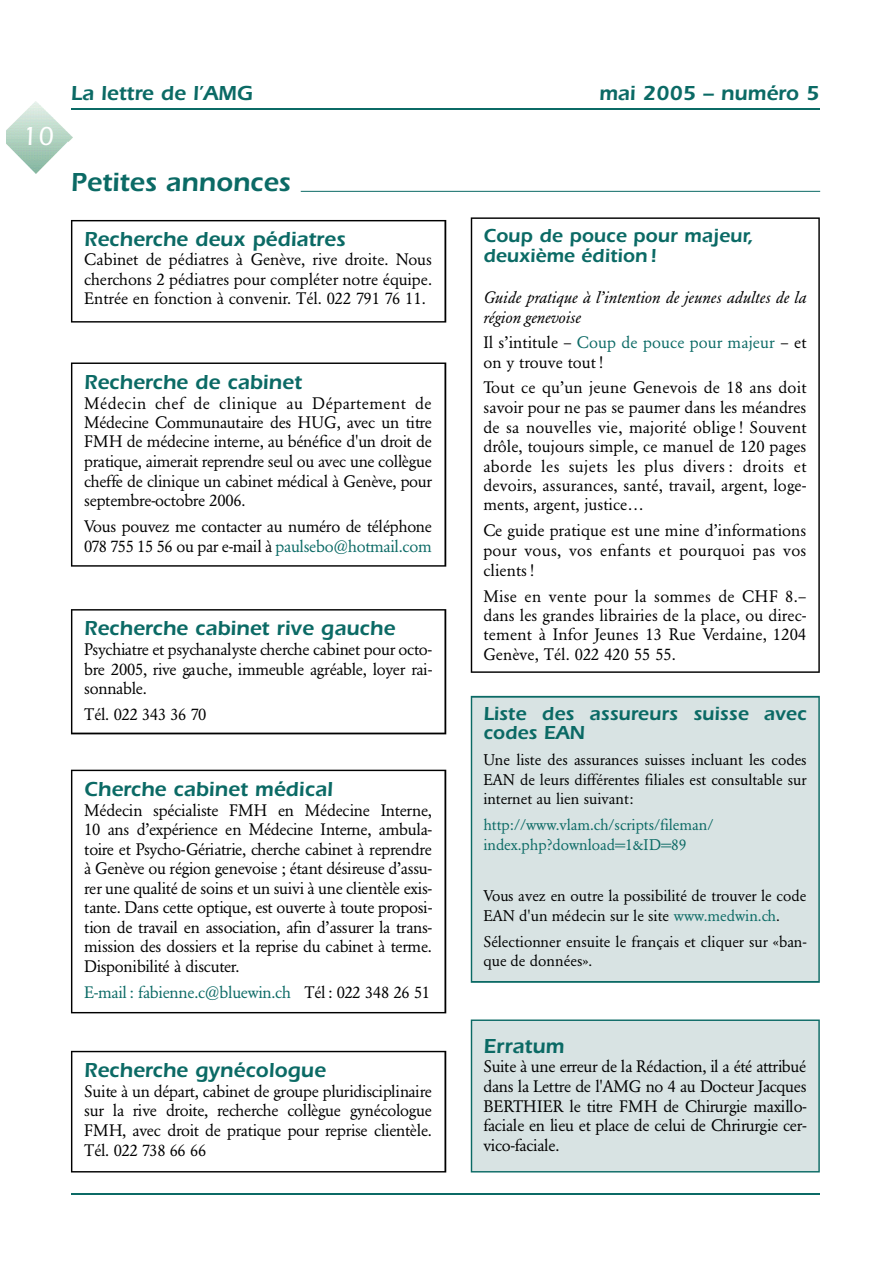
<style>
.page{position:relative;width:893px;height:1263px;background:#fff}
.page>*{position:absolute;margin:0;border:0;box-sizing:border-box;transform-origin:0 0}
.t1{font:600 27px "Itc Eras";color:#0b6a65}
.t2{font:500 27px "Itc Eras";color:#fff}
.t3{font:600 21px "Itc Eras";color:#0b6a65}
.t4{font:600 19.5px/20.9px "Itc Eras";color:#0b6a65}
.t5{font:16.5px/19.5px "Garamond BE";letter-spacing:-.015em;color:#000;text-align:justify}
.t6{font:italic 16.5px/19.8px "Garamond BE";letter-spacing:.005em;color:#000}
.t7{font:16.5px/19.8px "Garamond BE";letter-spacing:.005em;color:#000}
.t8{font:16.5px "Garamond BE";letter-spacing:-.02em;color:#0b6a65}
.t9{font:15.3px/19.5px "Garamond BE";color:#000}
.t10{font:15.3px/19.5px "Garamond BE";letter-spacing:-.005em;color:#0b6a65}
.s1{color:#0b6a65}
.s2{color:#000}
</style>
<div class="page">
<hr style="left:71px;top:109px;width:748px;height:1px;background:#0b6a65">
<hr style="left:71px;top:1193px;width:748px;height:1px;background:#0b6a65">
<img style="left:6px;top:101px;width:66px;height:40px">
<img style="left:6px;top:141px;width:63px;height:32px">
<hr style="left:301px;top:191px;width:519px;height:1px;background:#0b6a65">
<svg style="left:71px;top:220px;width:375px;height:103px"></svg>
<svg style="left:71px;top:1051px;width:375px;height:122px"></svg>
<svg style="left:71px;top:770px;width:375px;height:243px"></svg>
<svg style="left:71px;top:363px;width:375px;height:204px"></svg>
<svg style="left:71px;top:609px;width:375px;height:125px"></svg>
<svg style="left:471px;top:217px;width:348px;height:456px"></svg>
<div style="left:471px;top:696px;width:348px;height:287px;background:#d8e3e3"></div>
<div style="left:471px;top:1020px;width:348px;height:153px;background:#d8e3e3"></div>
<h1 class="t2" style="left:22px;top:127px;width:33px">10</h1>
<p class="t3" style="left:71px;top:86px;width:183px">La lettre de l’AMG</p>
<p class="t3" style="left:599px;top:86px;width:222px">mai 2005 – numéro 5</p>
<h1 class="t1" style="left:71px;top:173px;width:221px">Petites annonces</h1>
<p class="t3" style="left:84px;top:232px;width:262px">Recherche deux pédiatres</p>
<p class="t5" style="left:84px;top:251px;width:349px">Cabinet de pédiatres à Genève, rive droite. No u s ch e rchons 2 pédiatres pour compléter notre équipe.<br>Entrée en fonction à convenir. Tél. 022 791 76 11.</p>
<p class="t3" style="left:84px;top:375px;width:219px">Recherche de cabinet</p>
<p class="t5" style="left:84px;top:395px;width:349px">Médecin chef de clinique au Département de Médecine Communautaire des HUG, avec un titre FMH de médecine interne, au bénéfice d'un droit de pratique, aimerait reprendre seul ou avec une collègue cheffe de clinique un cabinet médical à Genève, pour septembre-octobre 2006.</p>
<p class="t5" style="left:84px;top:518px;width:349px">Vous pouvez me contacter au numéro de téléphone<br>078 755 15 56 ou par e-mail à <span class="s1">p a u lse b o @ h o tm a il.c o m</span></p>
<p class="t3" style="left:84px;top:621px;width:312px">Recherche cabinet rive gauche</p>
<p class="t5" style="left:84px;top:641px;width:349px">P sy chiatre et psychanalyste ch e rche cabinet pour octo&shy;bre 2005, rive ga u che, immeuble agréable, loyer rai&shy;so n n a b le .</p>
<p class="t5" style="left:84px;top:706px;width:124px">Tél. 022 343 36 70</p>
<p class="t3" style="left:84px;top:782px;width:250px">Cherche cabinet médical</p>
<p class="t5" style="left:84px;top:802px;width:349px">Médecin spécialiste FMH en Médecine Interne, 10 ans d’expérience en Médecine Interne, ambula&shy;toire et Psych o -Gériatrie, ch e rche cabinet à reprendre à Genève ou région genevoise ; étant désireuse d’assu&shy;rer une qualité de soins et un suivi à une clientèle exis&shy;tante. Dans cette optique, est ouverte à toute proposi&shy;tion de travail en association, afin d’assurer la trans&shy;mission des dossiers et la reprise du cabinet à terme.<br>Disponibilité à discuter.</p>
<p class="t8" style="left:84px;top:985px;width:347px">E -m a il : fabienne.c@bluewin.ch <span class="s2">T él: 022 348 26 51</span></p>
<p class="t3" style="left:84px;top:1063px;width:243px">Recherche gynécologue</p>
<p class="t5" style="left:84px;top:1083px;width:349px">Suite à un départ, cabinet de groupe pluridisciplinaire sur la rive droite, rech e rche collègue gynécologue FMH, avec droit de pratique pour reprise clientèle.<br>Tél. 022 738 66 66</p>
<p class="t4" style="left:483px;top:227px;width:272px">Coup de pouce pour majeur, deuxième édition !</p>
<p class="t6" style="left:483px;top:289px;width:324px">Guide pratique à l’intention de jeunes adultes de la région genevoise</p>
<p class="t7" style="left:483px;top:334px;width:325px">Il s’intitule – <span class="s1">Coup de pouce pour majeur</span> – et on y trouve tout !</p>
<p class="t5" style="left:483px;top:379px;width:325px">Tout ce qu’un jeune Genevois de 18 ans doit savoir pour ne pas se paumer dans les méandres de sa nouvelles vie, majorité oblige ! Souvent drôle, toujours simple, ce manuel de 120 pages aborde les sujets les plus divers : droits et devoirs, assurances, santé, travail, argent, loge&shy;ments, argent, justice…</p>
<p class="t5" style="left:483px;top:522px;width:324px">Ce guide pratique est une mine d’informations pour vous, vos enfants et pourquoi pas vos clients!</p>
<p class="t5" style="left:483px;top:587px;width:324px">Mise en vente pour la sommes de CHF 8.– dans les grandes librairies de la place, ou direc&shy;tement à Infor Jeunes 13 Rue Verdaine, 1204<br>Genève, Tél. 022 420 55 55.</p>
<p class="t4" style="left:483px;top:706px;width:325px;line-height:19.5px">Liste des assureurs suisse avec codes EAN</p>
<p class="t9" style="left:483px;top:752px;width:325px;text-align:justify">Une liste des assurances suisses incluant les codes EAN de leurs différentes filiales est consultable sur internet au lien suivant:</p>
<p class="t10" style="left:483px;top:816px;width:232px">h ttp :/ / w w w.v la m .ch / sc rip ts/ file m a n / in d e x .p h p ? d o w n lo a d = 1 &amp; ID = 8 9</p>
<p class="t9" style="left:483px;top:888px;width:325px">Vous avez en outre la possibilité de trouver le code<br>EAN d'un médecin sur le site <span class="s1">w w w.m e d w in .ch</span>.</p>
<p class="t9" style="left:483px;top:933px;width:325px">Sélectionner ensuite le français et cliquer sur «ban&shy;que de données».</p>
<p class="t3" style="left:483px;top:1039px;width:82px">Erratum</p>
<p class="t5" style="left:483px;top:1058px;width:325px">Suite à une erreur de la Rédaction, il a été attribué dans la Lettre de l'AMG no 4 au Docteur Jacques BERT HIER le titre FMH de Chirurgie maxillo&shy;faciale en lieu et place de celui de Chrirurgie cer&shy;v ic o -fa c ia le .</p>
</div>
